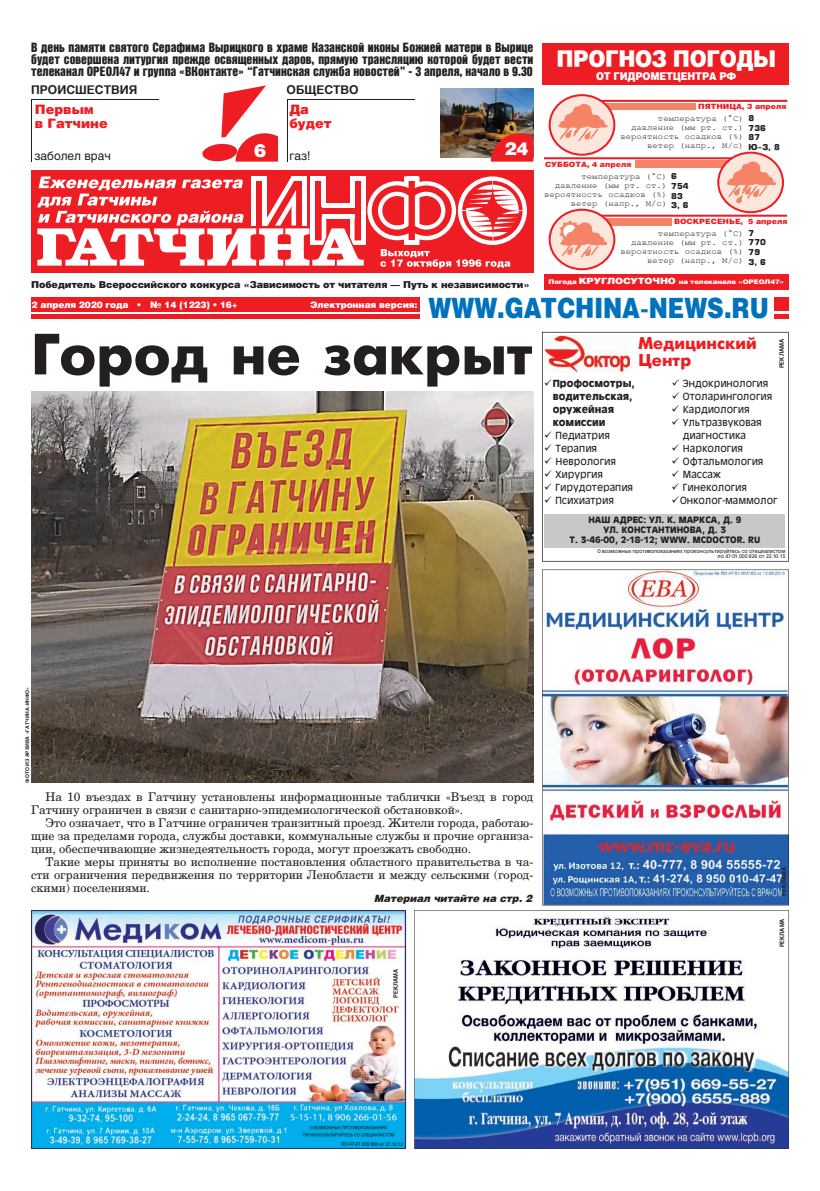
<style>
.page{position:relative;width:820px;height:1191px;background:#fff}
.page>*{position:absolute;margin:0;border:0;box-sizing:border-box;transform-origin:0 0}
.t1{font:58px "Gatchina X";color:#231f20}
.t2{font:900 28px "Helios";color:#0072bc;scale:.82 1}
.t3{font:900 23.2px "Helios";letter-spacing:-.02em;color:#fff;scale:.89 1}
.t4{font:900 18px "Helios";color:#fff}
.t5{font:700 17px/17px "Gatchina";color:#ee1d23}
.t6{font:13px/12px "Bastion X";color:#231f20;text-align:justify}
.t7{font:900 13px/14px "Helios";color:#ee1d23}
.t8{font:12px/13px "Handbook New";color:#231f20;text-align:justify}
.t9{font:700 12px "Helios";color:#231f20}
.t10{font:12px "Helios";color:#231f20}
.t11{font:900 10.8px "Helios";letter-spacing:-.02em;color:#fff;scale:.89 1}
.t12{font:10px/13px "Oliver New";color:#231f20;text-align:center}
.t13{font:700 10px/13px "Oliver New";color:#231f20}
.t14{font:italic 900 10px "Helios";color:#231f20}
.t15{font:900 9.6px "Helios";letter-spacing:-.01em;color:#231f20}
.t16{font:700 9px/10px "Oliver New";color:#231f20;text-align:center}
.t17{font:900 9px "Helios";letter-spacing:-.01em;color:#fff}
.t18{font:8.2px/9px "Courier New";color:#231f20;text-align:right;scale:1.09 1}
.t19{font:700 8px/9.6px "Europe";color:#231f20}
.t20{font:900 7.3px "Helios";color:#ee1d23;scale:1.07 1}
.t21{font:900 6.3px "Helios";letter-spacing:-.02em;color:#fff;scale:1.12 1}
.t22{font:700 6px "Helios 95";color:#231f20}
.t23{font:5px/5px "Oliver New";color:#231f20;text-align:right}
.t24{font:700 5px "Helios";color:#231f20}
.s1{font-size:8.6px}
</style>
<div class="page">
<img style="left:440px;top:89px;width:93px;height:69px">
<hr style="left:31px;top:99px;width:128px;height:1px;background:#231f20">
<hr style="left:31px;top:99px;width:1px;height:63px;background:#231f20">
<div style="left:32px;top:170px;width:500px;height:101px;background:#ee1d23"></div>
<div style="left:544px;top:274px;width:244px;height:15px;background:#ee1d23"></div>
<div style="left:541px;top:43px;width:247px;height:41px;background:#ee1d23"></div>
<div style="left:562px;top:218px;width:109px;height:7px;background:#f48465"></div>
<hr style="left:579px;top:215px;width:207px;height:2px;background:#ee1d23">
<svg style="left:549px;top:210px;width:65px;height:59px"></svg>
<div style="left:548px;top:209px;width:67px;height:61px;border:2px solid #ee1d23;border-radius:50%"></div>
<div style="left:635px;top:160px;width:122px;height:8px;background:#f48465"></div>
<hr style="left:544px;top:157px;width:210px;height:2px;background:#ee1d23">
<div style="left:572px;top:103px;width:122px;height:7px;background:#f48465"></div>
<hr style="left:588px;top:100px;width:199px;height:2px;background:#ee1d23">
<svg style="left:549px;top:95px;width:65px;height:60px"></svg>
<div style="left:548px;top:94px;width:67px;height:62px;border:2px solid #ee1d23;border-radius:50%"></div>
<svg style="left:718px;top:153px;width:64px;height:59px"></svg>
<div style="left:717px;top:152px;width:66px;height:61px;border:2px solid #ee1d23;border-radius:50%"></div>
<svg style="left:558px;top:103px;width:51px;height:38px;background:#f8b8a4"></svg>
<svg style="left:727px;top:160px;width:52px;height:44px;background:#f8bba8"></svg>
<svg style="left:558px;top:220px;width:51px;height:38px;background:#f8baa6"></svg>
<svg style="left:37px;top:176px;width:489px;height:92px"></svg>
<div style="left:31px;top:298px;width:388px;height:14px;background:#ee1d23"></div>
<div style="left:774px;top:298px;width:14px;height:13px;background:#ee1d23"></div>
<svg style="left:774px;top:315px;width:14px;height:4px"></svg>
<hr style="left:31px;top:315px;width:389px;height:2px;background:#ee1d23">
<hr style="left:31px;top:317px;width:389px;height:1px;background:#ee1d23">
<hr style="left:287px;top:99px;width:127px;height:1px;background:#231f20">
<hr style="left:286px;top:99px;width:1px;height:63px;background:#231f20">
<svg style="left:414px;top:910px;width:374px;height:238px"></svg>
<img style="left:31px;top:910px;width:375px;height:238px">
<svg style="left:542px;top:332px;width:246px;height:229px"></svg>
<img style="left:542px;top:569px;width:246px;height:336px">
<svg style="left:202px;top:85px;width:76px;height:77px"></svg>
<svg style="left:490px;top:133px;width:43px;height:29px"></svg>
<svg style="left:287px;top:103px;width:1px;height:30px"></svg>
<img style="left:31px;top:391px;width:502px;height:391px">
<p class="t6" style="left:31px;top:43px;width:503px">В день памяти святого Серафима Вырицкого в храме Казанской иконы Божией матери в Вырице будет совершена литургия прежде освященных даров, прямую трансляцию которой будет вести телеканал ОРЕОЛ47 и группа «ВКонтакте» “Гатчинская служба новостей” - 3 апреля, начало в 9.30</p>
<p class="t9" style="left:31px;top:82px;width:108px">ПРОИСШЕСТВИЯ</p>
<p class="t7" style="left:35px;top:102px;width:74px">Первым<br>в Гатчине</p>
<p class="t10" style="left:34px;top:148px;width:78px">заболел врач</p>
<p class="t9" style="left:286px;top:82px;width:74px">ОБЩЕСТВО</p>
<p class="t7" style="left:289px;top:102px;width:44px">Да будет</p>
<p class="t10" style="left:289px;top:148px;width:23px">газ!</p>
<h3 class="t4" style="left:254px;top:140px;width:14px">6</h3>
<h3 class="t4" style="left:504px;top:138px;width:26px">24</h3>
<h3 class="t3" style="left:556px;top:44px;width:248px">ПРОГНОЗ ПОГОДЫ</h3>
<p class="t11" style="left:595px;top:70px;width:159px">ОТ ГИДРОМЕТЦЕНТРА РФ</p>
<p class="t20" style="left:698px;top:102px;width:84px">ПЯТНИЦА, 3 апреля</p>
<p class="t19" style="left:748px;top:113px;width:33px">8<br>736<br>87<br>Ю-З, 8</p>
<p class="t18" style="left:620px;top:114px;width:114px">температура (°C) давление (мм рт. ст.) вероятность осадков (%) ветер (напр., М/с)</p>
<p class="t20" style="left:545px;top:160px;width:82px">СУББОТА, 4 апреля</p>
<p class="t18" style="left:544px;top:171px;width:114px">температура (°C) давление (мм рт. ст.) вероятность осадков (%) ветер (напр., М/с)</p>
<p class="t19" style="left:671px;top:172px;width:19px">6<br>754<br>83<br>З, 6</p>
<p class="t20" style="left:673px;top:217px;width:107px">ВОСКРЕСЕНЬЕ, 5 апреля</p>
<p class="t19" style="left:748px;top:228px;width:19px">7<br>770<br>79<br>З, 6</p>
<p class="t18" style="left:620px;top:229px;width:114px">температура (°C) давление (мм рт. ст.) вероятность осадков (%) ветер (напр., М/с)</p>
<p class="t21" style="left:548px;top:278px;width:212px">Погода <span class="s1">КРУГЛОСУТОЧНО</span> на телеканале «ОРЕОЛ47»</p>
<p class="t15" style="left:31px;top:278px;width:500px">Победитель Всероссийского конкурса «Зависимость от читателя — Путь к независимости»</p>
<p class="t17" style="left:32px;top:299px;width:208px">2 апреля 2020 года • № 14 (1223) • 16+</p>
<p class="t17" style="left:310px;top:299px;width:108px">Электронная версия:</p>
<h2 class="t2" style="left:428px;top:290px;width:416px">WWW.GATCHINA-NEWS.RU</h2>
<h1 class="t1" style="left:31px;top:322px;width:503px">Город не закрыт</h1>
<h3 class="t5" style="left:638px;top:335px;width:119px">Медицинский<br>Центр</h3>
<p class="t22" style="left:777px;top:368px;width:31px;rotate:-90deg">РЕКЛАМА</p>
<p class="t13" style="left:552px;top:377px;width:83px;text-indent:-8px">✓Профосмотры, водительская, оружейная комиссии</p>
<p class="t12" style="left:544px;top:429px;width:67px">✓ Педиатрия</p>
<p class="t12" style="left:544px;top:442px;width:54px">✓ Терапия</p>
<p class="t12" style="left:544px;top:455px;width:73px">✓ Неврология</p>
<p class="t12" style="left:544px;top:468px;width:60px">✓ Хирургия</p>
<p class="t12" style="left:544px;top:481px;width:91px">✓ Гирудотерапия</p>
<p class="t12" style="left:544px;top:494px;width:71px">✓ Психиатрия</p>
<p class="t12" style="left:671px;top:377px;width:98px">✓ Эндокринология</p>
<p class="t12" style="left:671px;top:390px;width:102px">✓ Отоларингология</p>
<p class="t12" style="left:671px;top:403px;width:79px">✓ Кардиология</p>
<p class="t12" style="left:671px;top:416px;width:92px">✓ Ультразвуковая диагностика</p>
<p class="t12" style="left:671px;top:442px;width:73px">✓ Наркология</p>
<p class="t12" style="left:671px;top:455px;width:93px">✓ Офтальмология</p>
<p class="t12" style="left:671px;top:468px;width:51px">✓ Массаж</p>
<p class="t12" style="left:671px;top:481px;width:77px">✓ Гинекология</p>
<p class="t12" style="left:671px;top:494px;width:108px">✓Онколог-маммолог</p>
<p class="t16" style="left:569px;top:515px;width:192px">НАШ АДРЕС: УЛ. К. МАРКСА, Д. 9<br>УЛ. КОНСТАНТИНОВА, Д. 3<br>Т. 3-46-00, 2-18-12; WWW. MCDOCTOR. RU</p>
<p class="t23" style="left:597px;top:549px;width:189px">О возможных противопоказаниях проконсультируйтесь со специалистом ло 47-01 000 826 от 22.10.13</p>
<p class="t24" style="left:24px;top:782px;width:97px;rotate:-90deg">ФОТО ИЗ АРХИВА «ГАТЧИНА-ИНФО»</p>
<p class="t8" style="left:31px;top:790px;width:503px;text-indent:14px">На 10 въездах в Гатчину установлены информационные таблички «Въезд в город<br>Гатчину ограничен в связи с санитарно-эпидемиологической обстановкой».</p>
<p class="t8" style="left:31px;top:816px;width:503px;text-indent:14px">Это означает, что в Гатчине ограничен транзитный проезд. Жители города, работаю&shy;щие за пределами города, службы доставки, коммунальные службы и прочие организа&shy;ции, обеспечивающие жизнедеятельность города, могут проезжать свободно.</p>
<p class="t8" style="left:31px;top:855px;width:503px;text-indent:14px">Такие меры приняты во исполнение постановления областного правительства в ча&shy;сти ограничения передвижения по территории Ленобласти и между сельскими (город&shy;скими) поселениями.</p>
<p class="t14" style="left:374px;top:892px;width:159px">Материал читайте на стр. 2</p>
<p class="t22" style="left:392px;top:997px;width:30px;rotate:-90deg">РЕКЛАМА</p>
<p class="t22" style="left:780px;top:895px;width:30px;rotate:-90deg">РЕКЛАМА</p>
<p class="t22" style="left:778px;top:947px;width:30px;rotate:-90deg">РЕКЛАМА</p>
</div>
